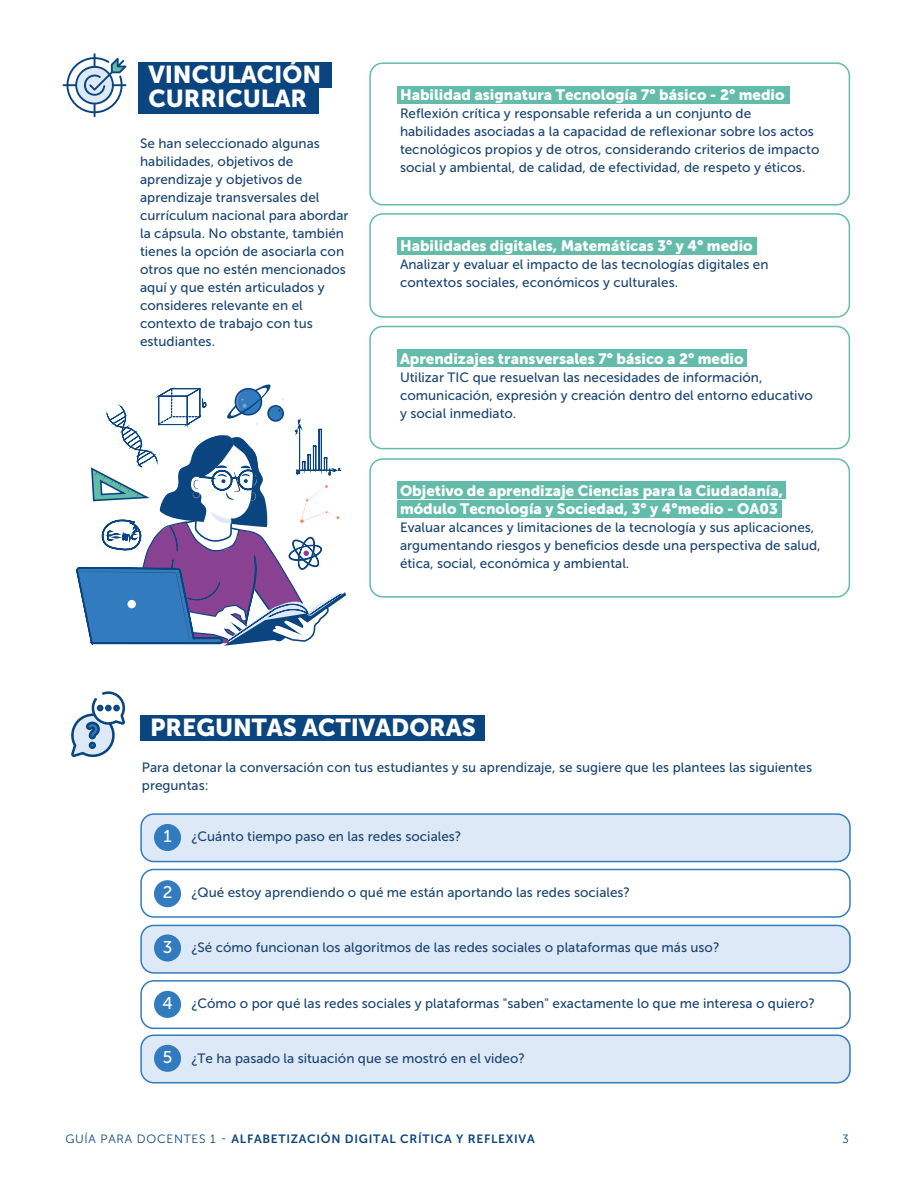
<style>
.page{position:relative;width:918px;height:1188px;background:#fff}
.page>*{position:absolute;margin:0;border:0;box-sizing:border-box;transform-origin:0 0}
.t1{font:24.3px/24px "Museo Sans 900";letter-spacing:-.005em;color:#fff}
.t2{font:16.95px "Museo Sans 500";color:#fff}
.t3{font:15px/18px "Museo Sans 900";color:#fff}
.t4{font:13.5px/18px "Museo Sans 500";color:#1b4673}
.t5{font:12px "Museo Sans 700";letter-spacing:.06em;color:#0b4580}
.t6{font:12px "Museo Sans 300";color:#0b4580}
.s1{font-size:16.95px;color:#fff}
.s2{font-family:"Museo Sans 300"}
</style>
<div class="page">
<svg style="left:63px;top:53px;width:64px;height:64px"></svg>
<div style="left:139px;top:63px;width:193px;height:25px;background:#0b4580"></div>
<div style="left:139px;top:88px;width:180px;height:26px;background:#0b4580"></div>
<div style="left:140px;top:716px;width:345px;height:25px;background:#0b4580"></div>
<div style="left:141px;top:814px;width:709px;height:48px;background:#dee9f7;border-radius:13px"></div>
<div style="left:140px;top:813px;width:711px;height:49px;border:2px solid #327bbe;border-radius:13px"></div>
<div style="left:140px;top:869px;width:711px;height:49px;border:2px solid #327bbe;border-radius:13px"></div>
<div style="left:141px;top:925px;width:709px;height:48px;background:#dee9f7;border-radius:13px"></div>
<div style="left:140px;top:925px;width:711px;height:49px;border:2px solid #327bbe;border-radius:13px"></div>
<div style="left:141px;top:1035px;width:709px;height:48px;background:#dee9f7;border-radius:13px"></div>
<div style="left:140px;top:1035px;width:711px;height:48px;border:2px solid #327bbe;border-radius:13px"></div>
<div style="left:140px;top:980px;width:711px;height:49px;border:2px solid #327bbe;border-radius:13px"></div>
<div style="left:154px;top:824px;width:27px;height:27px;background:#327bbe;border-radius:50%"></div>
<div style="left:154px;top:880px;width:27px;height:27px;background:#327bbe;border-radius:50%"></div>
<div style="left:154px;top:934px;width:27px;height:28px;background:#327bbe;border-radius:50%"></div>
<div style="left:154px;top:991px;width:27px;height:27px;background:#327bbe;border-radius:50%"></div>
<div style="left:154px;top:1045px;width:27px;height:27px;background:#327bbe;border-radius:50%"></div>
<div style="left:369px;top:62px;width:481px;height:143px;border:2px solid #62bca9;border-radius:13px"></div>
<div style="left:369px;top:213px;width:481px;height:105px;border:2px solid #62bca9;border-radius:13px"></div>
<div style="left:369px;top:326px;width:481px;height:123px;border:2px solid #62bca9;border-radius:13px"></div>
<div style="left:369px;top:458px;width:481px;height:140px;border:2px solid #62bca9;border-radius:13px"></div>
<svg style="left:71px;top:384px;width:276px;height:373px"></svg>
<div style="left:397px;top:87px;width:393px;height:17px;background:#62bca9"></div>
<div style="left:397px;top:238px;width:360px;height:17px;background:#62bca9"></div>
<div style="left:397px;top:350px;width:350px;height:17px;background:#62bca9"></div>
<div style="left:397px;top:482px;width:388px;height:17px;background:#62bca9"></div>
<div style="left:397px;top:501px;width:384px;height:17px;background:#62bca9"></div>
<h1 class="t1" style="left:148px;top:63px;width:174px">VINCULACIÓN<br>CURRICULAR</h1>
<p class="t4" style="left:140px;top:134px;width:210px">Se han seleccionado algunas habilidades, objetivos de aprendizaje y objetivos de aprendizaje transversales del currículum nacional para abordar la cápsula. No obstante, también tienes la opción de asociarla con otros que no estén mencionados aquí y que estén articulados y consideres relevante en el contexto de trabajo con tus estudiantes.</p>
<p class="t3" style="left:400px;top:86px;width:386px">Habilidad asignatura Tecnología 7° básico - 2° medio</p>
<p class="t4" style="left:400px;top:105px;width:421px">Reflexión crítica y responsable referida a un conjunto de habilidades asociadas a la capacidad de reflexionar sobre los actos tecnológicos propios y de otros, considerando criterios de impacto social y ambiental, de calidad, de efectividad, de respeto y éticos.</p>
<p class="t3" style="left:400px;top:237px;width:354px">Habilidades digitales, Matemáticas 3° y 4° medio</p>
<p class="t4" style="left:400px;top:256px;width:370px">Analizar y evaluar el impacto de las tecnologías digitales en contextos sociales, económicos y culturales.</p>
<p class="t3" style="left:400px;top:349px;width:345px">Aprendizajes transversales 7° básico a 2° medio</p>
<p class="t4" style="left:400px;top:368px;width:414px">Utilizar TIC que resuelvan las necesidades de información, comunicación, expresión y creación dentro del entorno educativo y social inmediato.</p>
<p class="t3" style="left:400px;top:482px;width:385px">Objetivo de aprendizaje Ciencias para la Ciudadanía, módulo Tecnología y Sociedad, 3° y 4°medio - OA03</p>
<p class="t4" style="left:400px;top:519px;width:422px">Evaluar alcances y limitaciones de la tecnología y sus aplicaciones, argumentando riesgos y beneficios desde una perspectiva de salud, ética, social, económica y ambiental.</p>
<h1 class="t1" style="left:150px;top:716px;width:327px">PREGUNTAS ACTIVADORAS</h1>
<p class="t4" style="left:142px;top:758px;width:672px">Para detonar la conversación con tus estudiantes y su aprendizaje, se sugiere que les plantees las siguientes preguntas:</p>
<p class="t4" style="left:163px;top:828px;width:300px"><span class="s1">1</span> ¿Cuánto tiempo paso en las redes sociales?</p>
<p class="t2" style="left:163px;top:883px;width:11px">2</p>
<p class="t4" style="left:191px;top:883px;width:440px">¿Qué estoy aprendiendo o qué me están aportando las redes sociales?</p>
<p class="t2" style="left:163px;top:937px;width:11px">3</p>
<p class="t4" style="left:191px;top:938px;width:530px">¿Sé cómo funcionan los algoritmos de las redes sociales o plataformas que más uso?</p>
<p class="t2" style="left:162px;top:994px;width:12px">4</p>
<p class="t4" style="left:191px;top:994px;width:625px">¿Cómo o por qué las redes sociales y plataformas "saben" exactamente lo que me interesa o quiero?</p>
<p class="t2" style="left:163px;top:1048px;width:11px">5</p>
<p class="t4" style="left:191px;top:1050px;width:335px">¿Te ha pasado la situación que se mostró en el video?</p>
<p class="t5" style="left:65px;top:1132px;width:471px"><span class="s2">GUÍA PARA DOCENTES 1 -</span> ALFABETIZACIÓN DIGITAL CRÍTICA Y REFLEXIVA</p>
<p class="t6" style="left:842px;top:1132px;width:8px">3</p>
</div>
